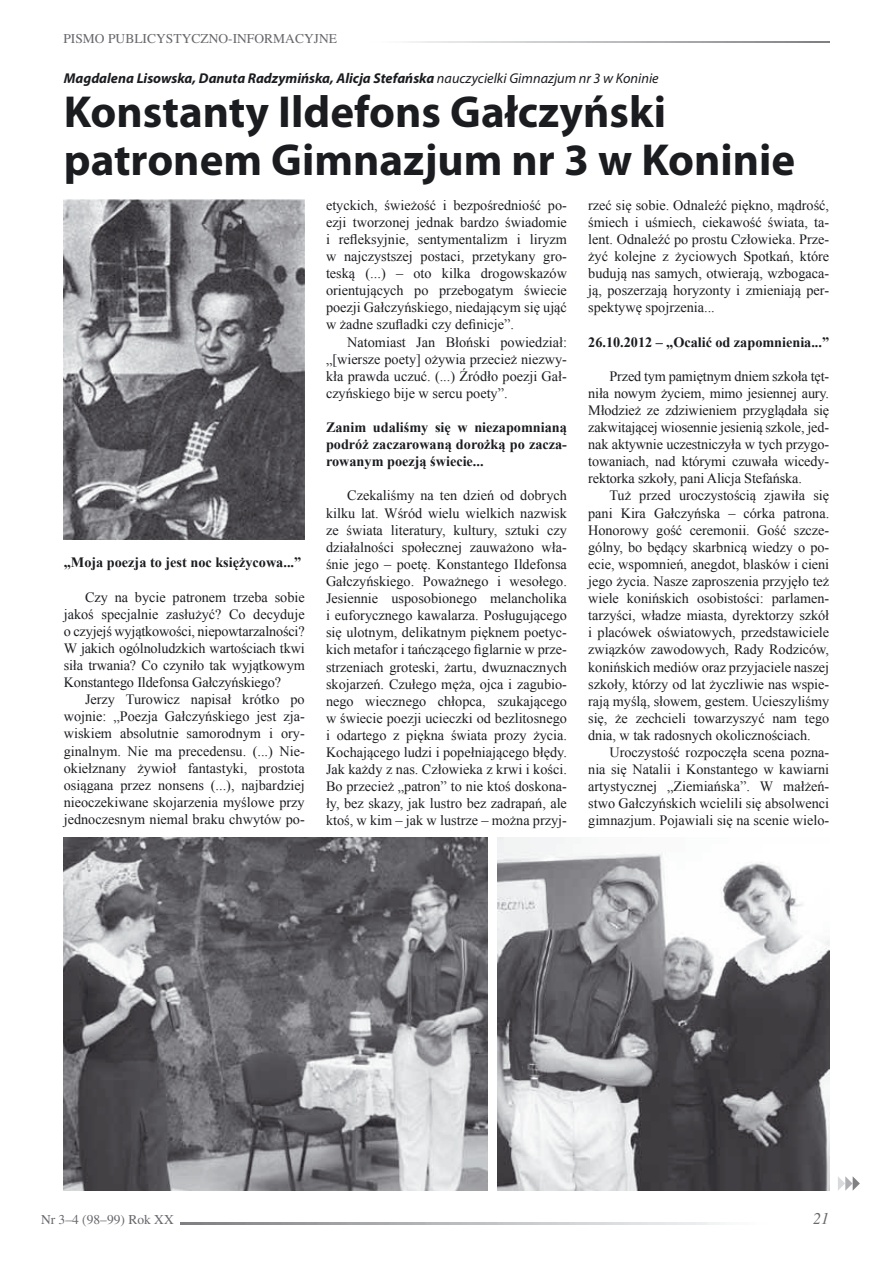
<style>
.page{position:relative;width:893px;height:1263px;background:#fff}
.page>*{position:absolute;margin:0;border:0;box-sizing:border-box;transform-origin:0 0}
.t1{font:700 45px/48px "Myriad Pro";color:#1b1c20}
.t2{font:italic 16.5px "Toronto";color:#68676c}
.t3{font:14.25px/17.1px "Times New Roman";color:#1b1c20;text-align:justify}
.t4{font:700 14.25px/17.1px "Times New Roman";color:#1b1c20;text-align:justify}
.t5{font:italic 700 14.25px "Myriad Pro";color:#1b1c20}
.t6{font:13.5px "Toronto";color:#68676c}
.s1{font-weight:400}
</style>
<div class="page">
<img style="left:64px;top:200px;width:241px;height:339px">
<img style="left:64px;top:838px;width:424px;height:353px">
<img style="left:497px;top:838px;width:332px;height:353px">
<svg style="left:838px;top:1176px;width:22px;height:15px"></svg>
<p class="t6" style="left:63px;top:31px;width:275px">PISMO PUBLICYSTYCZNO-INFORMACYJNE</p>
<p class="t5" style="left:64px;top:69px;width:596px">Magdalena Lisowska, Danuta Radzymińska, Alicja Stefańska <span class="s1">nauczycielki Gimnazjum nr 3 w Koninie</span></p>
<h1 class="t1" style="left:64px;top:87px;width:733px">Konstanty Ildefons Gałczyński patronem Gimnazjum nr 3 w Koninie</h1>
<p class="t4" style="left:64px;top:554px;width:239px">„Moja poezja to jest noc księżycowa...”</p>
<p class="t3" style="left:64px;top:588px;width:242px;text-indent:21px">Czy na bycie patronem trzeba sobie jakoś specjalnie zasłużyć? Co decyduje o czyjejś wyjątkowości, niepowtarzalności?<br>W jakich ogólnoludzkich wartościach tkwi siła trwania? Co czyniło tak wyjątkowym Konstantego Ildefonsa Gałczyńskiego?</p>
<p class="t3" style="left:64px;top:691px;width:242px;text-indent:21px">Jerzy Turowicz napisał krótko po wojnie: „Poezja Gałczyńskiego jest zja&shy;wiskiem absolutnie samorodnym i ory&shy;ginalnym. Nie ma precedensu. (...) Nie&shy;okiełznany żywioł fantastyki, prostota osiągana przez nonsens (...), najbardziej nieoczekiwane skojarzenia myślowe przy jednoczesnym niemal braku chwytów po-</p>
<p class="t3" style="left:326px;top:196px;width:242px">etyckich, świeżość i bezpośredniość po&shy;ezji tworzonej jednak bardzo świadomie i refleksyjnie, sentymentalizm i liryzm w najczystszej postaci, przetykany gro&shy;teską (...) – oto kilka drogowskazów orientujących po przebogatym świecie poezji Gałczyńskiego, niedającym się ująć w żadne szufladki czy definicje”.</p>
<p class="t3" style="left:326px;top:333px;width:242px;text-indent:21px">Natomiast Jan Błoński powiedział: „[wiersze poety] ożywia przecież niezwy&shy;kła prawda uczuć. (...) Źródło poezji Gał&shy;czyńskiego bije w sercu poety”.</p>
<p class="t4" style="left:326px;top:418px;width:242px">Zanim udaliśmy się w niezapomnianą podróż zaczarowaną dorożką po zacza&shy;rowanym poezją świecie...</p>
<p class="t3" style="left:326px;top:487px;width:242px;text-indent:21px">Czekaliśmy na ten dzień od dobrych kilku lat. Wśród wielu wielkich nazwisk ze świata literatury, kultury, sztuki czy działalności społecznej zauważono wła&shy;śnie jego – poetę. Konstantego Ildefonsa Gałczyńskiego. Poważnego i wesołego.<br>Jesiennie usposobionego melancholika i euforycznego kawalarza. Posługującego się ulotnym, delikatnym pięknem poetyc&shy;kich metafor i tańczącego figlarnie w prze&shy;strzeniach groteski, żartu, dwuznacznych skojarzeń. Czułego męża, ojca i zagubio&shy;nego wiecznego chłopca, szukającego w świecie poezji ucieczki od bezlitosnego i odartego z piękna świata prozy życia.<br>Kochającego ludzi i popełniającego błędy.<br>Jak każdy z nas. Człowieka z krwi i kości.<br>Bo przecież „patron” to nie ktoś doskona&shy;ły, bez skazy, jak lustro bez zadrapań, ale ktoś, w kim – jak w lustrze – można przyj-</p>
<p class="t3" style="left:588px;top:196px;width:242px">rzeć się sobie. Odnaleźć piękno, mądrość, śmiech i uśmiech, ciekawość świata, ta&shy;lent. Odnaleźć po prostu Człowieka. Prze&shy;żyć kolejne z życiowych Spotkań, które budują nas samych, otwierają, wzbogaca&shy;ją, poszerzają horyzonty i zmieniają per&shy;spektywę spojrzenia...</p>
<p class="t4" style="left:588px;top:333px;width:242px">26.10.2012 – „Ocalić od zapomnienia...”</p>
<p class="t3" style="left:588px;top:367px;width:243px;text-indent:21px">Przed tym pamiętnym dniem szkoła tęt&shy;niła nowym życiem, mimo jesiennej aury.<br>Młodzież ze zdziwieniem przyglądała się zakwitającej wiosennie jesienią szkole, jed&shy;nak aktywnie uczestniczyła w tych przygo&shy;towaniach, nad którymi czuwała wicedy&shy;rektorka szkoły, pani Alicja Stefańska.</p>
<p class="t3" style="left:588px;top:487px;width:242px;text-indent:21px">Tuż przed uroczystością zjawiła się pani Kira Gałczyńska – córka patrona.<br>Honorowy gość ceremonii. Gość szcze&shy;gólny, bo będący skarbnicą wiedzy o po&shy;ecie, wspomnień, anegdot, blasków i cieni jego życia. Nasze zaproszenia przyjęło też wiele konińskich osobistości: parlamen&shy;tarzyści, władze miasta, dyrektorzy szkół i placówek oświatowych, przedstawiciele związków zawodowych, Rady Rodziców, konińskich mediów oraz przyjaciele naszej szkoły, którzy od lat życzliwie nas wspie&shy;rają myślą, słowem, gestem. Ucieszyliśmy się, że zechcieli towarzyszyć nam tego dnia, w tak radosnych okolicznościach.</p>
<p class="t3" style="left:588px;top:743px;width:242px;text-indent:21px">Uroczystość rozpoczęła scena pozna&shy;nia się Natalii i Konstantego w kawiarni artystycznej „Ziemiańska”. W małżeń&shy;stwo Gałczyńskich wcielili się absolwenci gimnazjum. Pojawiali się na scenie wielo-</p>
<p class="t6" style="left:41px;top:1212px;width:134px">Nr 3–4 (98–99) Rok XX</p>
<p class="t2" style="left:813px;top:1209px;width:18px">21</p>
</div>
